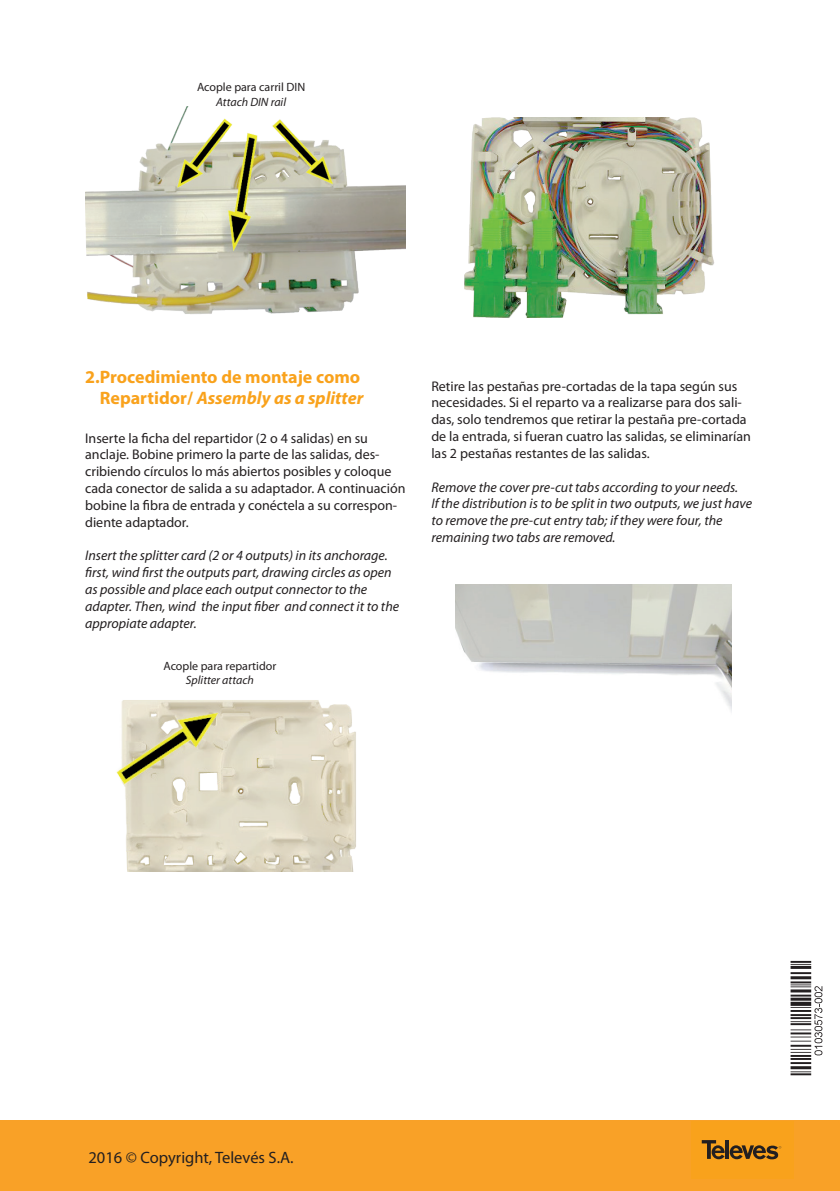
<style>
.page{position:relative;width:840px;height:1191px;background:#fff}
.page>*{position:absolute;margin:0;border:0;box-sizing:border-box;transform-origin:0 0}
.t1{font:700 18px/21.6px "Myriad Pro";color:#f9a21c;text-align:right}
.t2{font:16.4px "Myriad Pro";color:#231f20}
.t3{font:14px/16.8px "Myriad Pro";color:#231f20}
.t4{font:italic 14px/16.8px "Myriad Pro";color:#231f20}
.t5{font:12px "Myriad Pro";color:#231f20}
.t6{font:italic 12px "Myriad Pro";color:#231f20}
.s1{font-style:italic}
</style>
<div class="page">
<img style="left:85px;top:106px;width:320px;height:208px">
<img style="left:116px;top:700px;width:240px;height:171px">
<img style="left:464px;top:118px;width:250px;height:200px">
<img style="left:455px;top:584px;width:275px;height:124px">
<div style="left:0;top:1120px;width:839px;height:71px;background:#f9a127"></div>
<div style="left:691px;top:1120px;width:102px;height:58px;background:#f9a21c"></div>
<svg style="left:701px;top:1140px;width:79px;height:19px"></svg>
<img style="left:790px;top:960px;width:33px;height:116px">
<p class="t5" style="left:197px;top:80px;width:110px">Acople para carril DIN</p>
<p class="t6" style="left:216px;top:94px;width:71px">Attach DIN rail</p>
<p class="t1" style="left:85px;top:365px;width:279px">2.Procedimiento de montaje como<br>Repartidor/ <span class="s1">Assembly as a splitter</span></p>
<p class="t3" style="left:85px;top:429px;width:322px">Inserte la ficha del repartidor (2 o 4 salidas) en su anclaje. Bobine primero la parte de las salidas, des&shy;cribiendo círculos lo más abiertos posibles y coloque cada conector de salida a su adaptador. A continuación bobine la fibra de entrada y conéctela a su correspon&shy;diente adaptador.</p>
<p class="t4" style="left:85px;top:547px;width:315px">Insert the splitter card (2 or 4 outputs) in its anchorage. first, wind first the outputs part, drawing circles as open as possible and place each output connector to the adapter. Then, wind the input fiber and connect it to the appropiate adapter.</p>
<p class="t5" style="left:163px;top:658px;width:114px">Acople para repartidor</p>
<p class="t6" style="left:186px;top:672px;width:69px">Splitter attach</p>
<p class="t3" style="left:431px;top:377px;width:321px">Retire las pestañas pre-cortadas de la tapa según sus necesidades. Si el reparto va a realizarse para dos sali&shy;das, solo tendremos que retirar la pestaña pre-cortada de la entrada, si fueran cuatro las salidas, se eliminarían las 2 pestañas restantes de las salidas.</p>
<p class="t4" style="left:431px;top:478px;width:322px">Remove the cover pre-cut tabs according to your needs.<br>If the distribution is to be split in two outputs, we just have to remove the pre-cut entry tab; if they were four, the remaining two tabs are removed.</p>
<p class="t2" style="left:88px;top:1146px;width:206px">2016 © Copyright, Televés S.A.</p>
</div>
